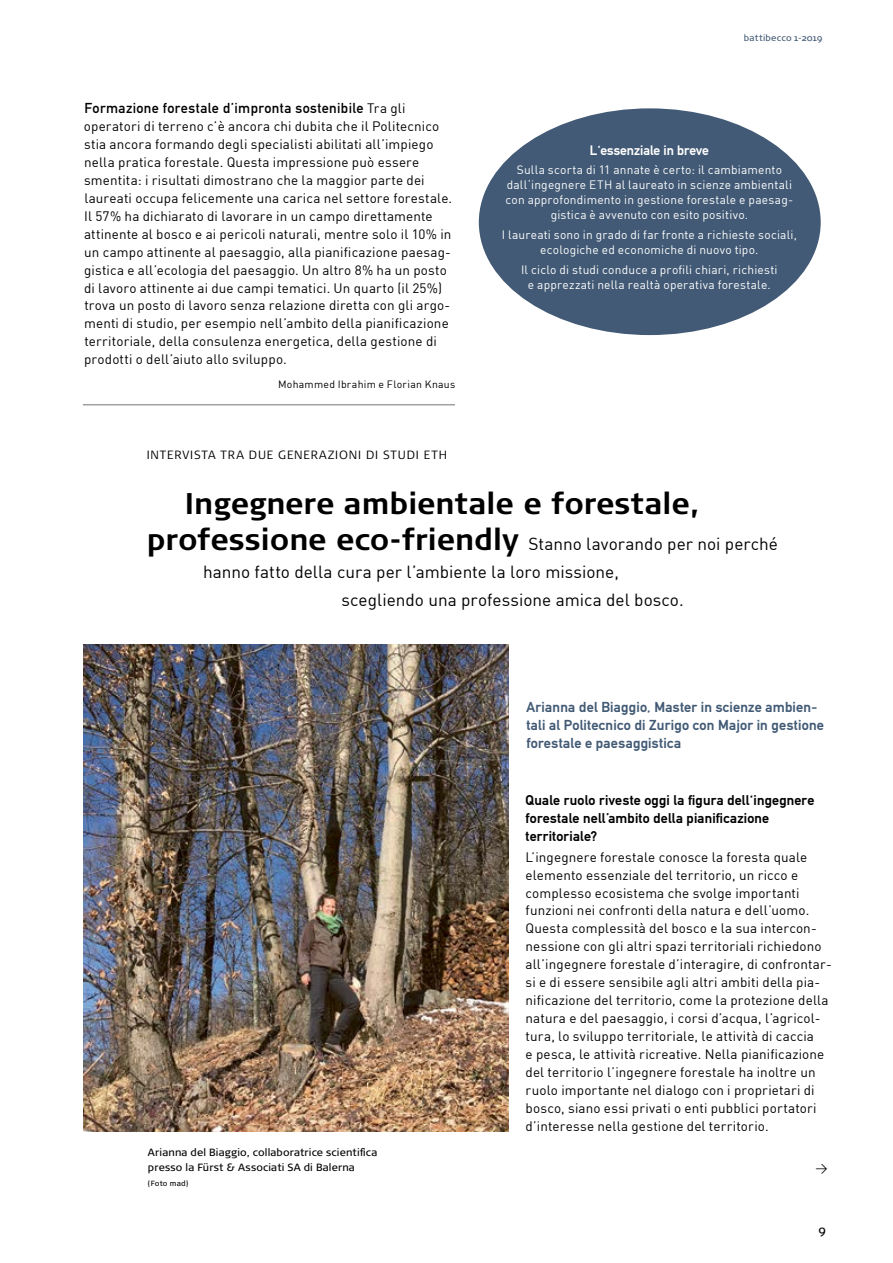
<style>
.page{position:relative;width:893px;height:1263px;background:#fff}
.page>*{position:absolute;margin:0;border:0;box-sizing:border-box;transform-origin:0 0}
.t1{font:700 29.85px "Signa Normal";color:#000}
.t2{font:17.25px "DIN";color:#000}
.t3{font:700 14.25px/18px "DIN Mittelschrift";letter-spacing:.015em;color:#425a75}
.t4{font:14.25px "DIN Mittelschrift";letter-spacing:.03em;color:#000}
.t5{font:700 13.95px/18px "DIN Mittelschrift";letter-spacing:.02em;color:#000}
.t6{font:13.5px/18px "DIN";letter-spacing:.01em;color:#000}
.t7{font:700 13.5px "DIN Mittelschrift";color:#fff}
.t8{font:12px/15px "DIN";letter-spacing:.015em;color:#fff;text-align:center}
.t9{font:300 12px "Signa Normal";letter-spacing:.07em;color:#000}
.t10{font:12px "Signa Normal";color:#000}
.t11{font:12px "DIN";color:#000}
.t12{font:10.5px/15px "Signa Normal";letter-spacing:.015em;color:#000}
.t13{font:10.5px "DIN";letter-spacing:.025em;color:#000}
.t14{font:9px "Signa Normal";letter-spacing:.025em;color:#425a75}
.t15{font:7.5px "Signa Normal";letter-spacing:.02em;color:#000}
.s1{font-family:"DIN";font-size:13.5px}
.s2{font-family:"Signa Normal";font-weight:700;font-size:29.85px}
</style>
<div class="page">
<div style="left:479px;top:108px;width:342px;height:227px;background:#425a75;border-radius:50%"></div>
<hr style="left:83px;top:404px;width:372px;height:1px;background:#a0a09d">
<img style="left:84px;top:644px;width:425px;height:487px">
<p class="t4" style="left:84px;top:100px;width:322px">Formazione forestale d’impronta sostenibile <span class="s1">Tra gli</span></p>
<p class="t6" style="left:84px;top:117px;width:370px">operatori di terreno c’è ancora chi dubita che il Politecnico stia ancora formando degli specialisti abilitati all’impiego nella pratica forestale. Questa impressione può essere smentita: i risultati dimostrano che la maggior parte dei laureati occupa felicemente una carica nel settore forestale.<br>Il 57% ha dichiarato di lavorare in un campo direttamente attinente al bosco e ai pericoli naturali, mentre solo il 10% in un campo attinente al paesaggio, alla pianificazione paesag&shy;gistica e all’ecologia del paesaggio. Un altro 8% ha un posto di lavoro attinente ai due campi tematici. Un quarto (il 25%) trova un posto di lavoro senza relazione diretta con gli argo&shy;menti di studio, per esempio nell’ambito della pianificazione territoriale, della consulenza energetica, della gestione di prodotti o dell’aiuto allo sviluppo.</p>
<p class="t13" style="left:278px;top:378px;width:179px">Mohammed Ibrahim e Florian Knaus</p>
<p class="t9" style="left:147px;top:448px;width:302px">INTERVISTA TRA DUE GENERAZIONI DI STUDI ETH</p>
<p class="t14" style="left:744px;top:33px;width:80px">battibecco 1-2019</p>
<p class="t7" style="left:590px;top:142px;width:120px">L‘essenziale in breve</p>
<p class="t8" style="left:505px;top:162px;width:288px">Sulla scorta di 11 annate è certo: il cambiamento dall‘ingegnere ETH al laureato in scienze ambientali con approfondimento in gestione forestale e paesag&shy;gistica è avvenuto con esito positivo.</p>
<p class="t8" style="left:502px;top:227px;width:297px">I laureati sono in grado di far fronte a richieste sociali, ecologiche ed economiche di nuovo tipo.</p>
<p class="t8" style="left:521px;top:262px;width:258px">Il ciclo di studi conduce a profili chiari, richiesti e apprezzati nella realtà operativa forestale.</p>
<h1 class="t1" style="left:185px;top:486px;width:516px">Ingegnere ambientale e forestale,</h1>
<p class="t2" style="left:147px;top:533px;width:633px"><span class="s2">professione eco-friendly</span> Stanno lavorando per noi perché</p>
<p class="t2" style="left:203px;top:561px;width:417px">hanno fatto della cura per l’ambiente la loro missione,</p>
<p class="t2" style="left:342px;top:589px;width:344px">scegliendo una professione amica del bosco.</p>
<p class="t3" style="left:526px;top:698px;width:299px">Arianna del Biaggio, Master in scienze ambien&shy;tali al Politecnico di Zurigo con Major in gestione forestale e paesaggistica</p>
<p class="t12" style="left:148px;top:1145px;width:231px">Arianna del Biaggio, collaboratrice scientifica presso la Fürst &amp; Associati SA di Balerna</p>
<p class="t15" style="left:148px;top:1179px;width:42px">(Foto mad)</p>
<p class="t5" style="left:526px;top:791px;width:290px">Quale ruolo riveste oggi la figura dell‘ingegnere forestale nell’ambito della pianificazione territoriale?</p>
<p class="t6" style="left:526px;top:847px;width:308px">L’ingegnere forestale conosce la foresta quale elemento essenziale del territorio, un ricco e complesso ecosistema che svolge importanti funzioni nei confronti della natura e dell’uomo.<br>Questa complessità del bosco e la sua intercon&shy;nessione con gli altri spazi territoriali richiedono all’ingegnere forestale d’interagire, di confrontar&shy;si e di essere sensibile agli altri ambiti della pia&shy;nificazione del territorio, come la protezione della natura e del paesaggio, i corsi d’acqua, l’agricol&shy;tura, lo sviluppo territoriale, le attività di caccia<br>e pesca, le attività ricreative. Nella pianificazione del territorio l’ingegnere forestale ha inoltre un ruolo importante nel dialogo con i proprietari di bosco, siano essi privati o enti pubblici portatori d’interesse nella gestione del territorio.</p>
<p class="t11" style="left:815px;top:1160px;width:14px">&gt;</p>
<p class="t10" style="left:819px;top:1223px;width:9px">9</p>
</div>
